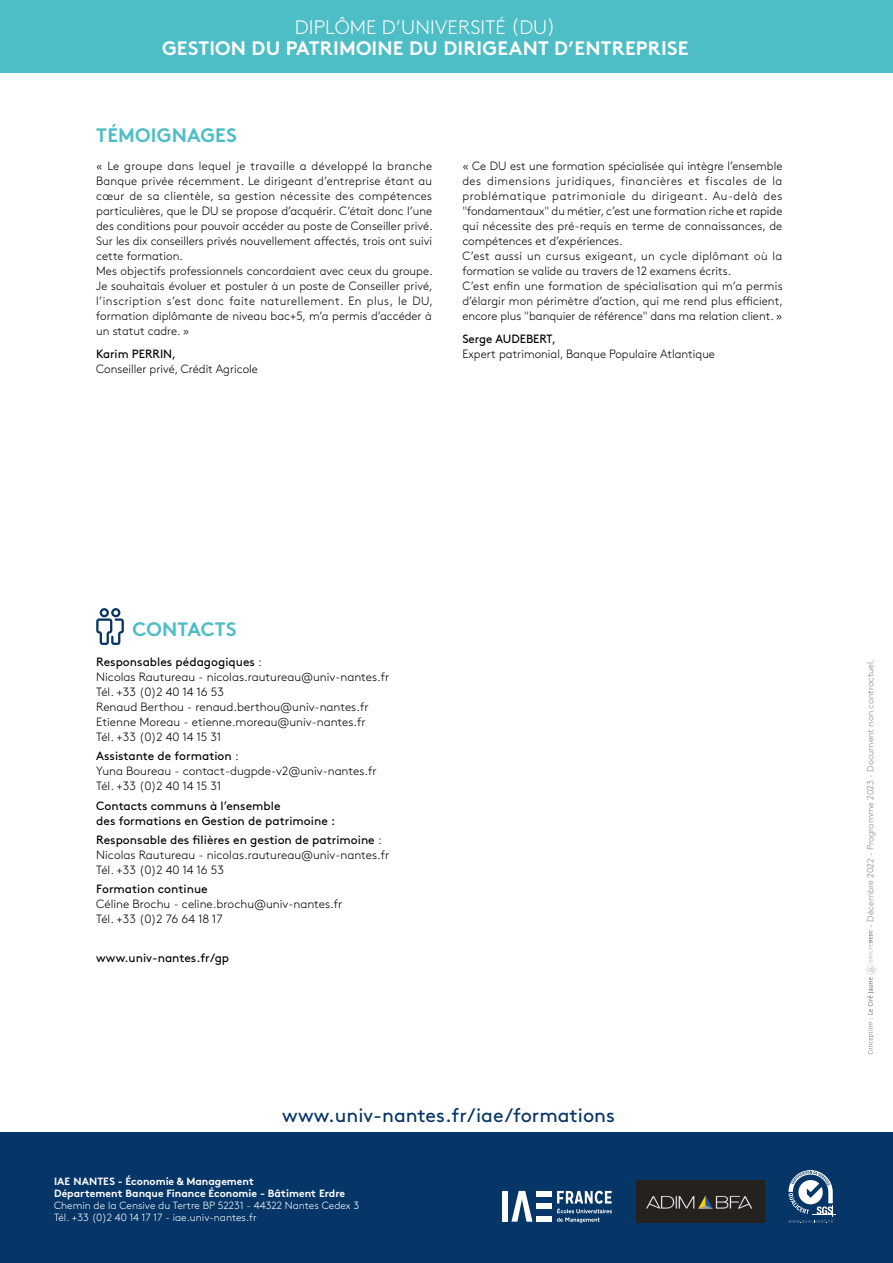
<style>
.page{position:relative;width:893px;height:1263px;background:#fff}
.page>*{position:absolute;margin:0;border:0;box-sizing:border-box;transform-origin:0 0}
.t1{font:700 19.5px "Brown Std";letter-spacing:.01em;color:#fff}
.t2{font:19.5px "Brown Std";color:#063567}
.t3{font:300 19.5px "Brown Std";letter-spacing:.01em;color:#fff}
.t4{font:700 19.5px "Brown Std";letter-spacing:.01em;color:#4dbdc6}
.t5{font:300 12px/15px "Brown Std";color:#000}
.t6{font:12px/15px "Brown Std";color:#000}
.t7{font:300 10.5px/12px "Brown Std";color:#fff}
.t8{font:700 10.5px/12px "Brown Std";color:#fff}
.t9{font:300 9px "Brown Std";color:#878787}
.s1{font-weight:400}
</style>
<div class="page">
<div style="left:0;top:1132px;width:893px;height:131px;background:#063567"></div>
<img style="left:636px;top:1181px;width:128px;height:41px">
<svg style="left:788px;top:1170px;width:47px;height:53px"></svg>
<div style="left:502px;top:1191px;width:5px;height:31px;background:#fff"></div>
<svg style="left:511px;top:1191px;width:21px;height:31px"></svg>
<div style="left:536px;top:1191px;width:15px;height:5px;background:#fff"></div>
<div style="left:536px;top:1216px;width:15px;height:6px;background:#fff"></div>
<div style="left:536px;top:1203px;width:15px;height:6px;background:#fff"></div>
<svg style="left:557px;top:1191px;width:55px;height:31px"></svg>
<svg style="left:96px;top:608px;width:28px;height:37px"></svg>
<div style="left:0;top:0;width:893px;height:72px;background:#4dbdc6"></div>
<svg style="left:866px;top:930px;width:10px;height:124px"></svg>
<h1 class="t3" style="left:295px;top:16px;width:262px">DIPLÔME D’UNIVERSITÉ (DU)</h1>
<h1 class="t1" style="left:162px;top:36px;width:528px">GESTION DU PATRIMOINE DU DIRIGEANT D’ENTREPRISE</h1>
<h1 class="t4" style="left:96px;top:123px;width:142px">TÉMOIGNAGES</h1>
<p class="t5" style="left:96px;top:158px;width:338px">« Le groupe dans lequel je travaille a développé la branche Banque privée récemment. Le dirigeant d’entreprise étant au cœur de sa clientèle, sa gestion nécessite des compétences particulières, que le DU se propose d’acquérir. C’était donc l’une des conditions pour pouvoir accéder au poste de Conseiller privé.<br>Sur les dix conseillers privés nouvellement affectés, trois ont suivi cette formation.<br>Mes objectifs professionnels concordaient avec ceux du groupe.<br>Je souhaitais évoluer et postuler à un poste de Conseiller privé, l’inscription s’est donc faite naturellement. En plus, le DU, formation diplômante de niveau bac+5, m’a permis d’accéder à un statut cadre. »</p>
<p class="t6" style="left:96px;top:347px;width:81px">Karim PERRIN,</p>
<p class="t5" style="left:96px;top:362px;width:163px">Conseiller privé, Crédit Agricole</p>
<p class="t5" style="left:462px;top:158px;width:322px">« Ce DU est une formation spécialisée qui intègre l’ensemble des dimensions juridiques, financières et fiscales de la problématique patrimoniale du dirigeant. Au-delà des "fondamentaux" du métier, c’est une formation riche et rapide qui nécessite des pré-requis en terme de connaissances, de compétences et d’expériences.<br>C’est aussi un cursus exigeant, un cycle diplômant où la formation se valide au travers de 12 examens écrits.<br>C’est enfin une formation de spécialisation qui m’a permis d’élargir mon périmètre d’action, qui me rend plus efficient, encore plus "banquier de référence" dans ma relation client. »</p>
<p class="t6" style="left:462px;top:332px;width:95px">Serge AUDEBERT,</p>
<p class="t5" style="left:462px;top:347px;width:254px">Expert patrimonial, Banque Populaire Atlantique</p>
<h1 class="t4" style="left:132px;top:617px;width:106px">CONTACTS</h1>
<p class="t5" style="left:96px;top:655px;width:295px"><span class="s1">Responsables pédagogiques</span> :<br>Nicolas Rautureau - nicolas.rautureau@univ-nantes.fr Tél. +33 (0)2 40 14 16 53<br>Renaud Berthou - renaud.berthou@univ-nantes.fr Etienne Moreau - etienne.moreau@univ-nantes.fr<br>Tél. +33 (0)2 40 14 15 31</p>
<p class="t5" style="left:96px;top:749px;width:282px"><span class="s1">Assistante de formation</span> :<br>Yuna Boureau - contact-dugpde-v2@univ-nantes.fr<br>Tél. +33 (0)2 40 14 15 31</p>
<p class="t6" style="left:96px;top:798px;width:240px">Contacts communs à l’ensemble<br>des formations en Gestion de patrimoine :</p>
<p class="t5" style="left:96px;top:832px;width:295px"><span class="s1">Responsable des filières en gestion de patrimoine</span> :<br>Nicolas Rautureau - nicolas.rautureau@univ-nantes.fr<br>Tél. +33 (0)2 40 14 16 53</p>
<p class="t6" style="left:96px;top:882px;width:113px">Formation continue</p>
<p class="t5" style="left:96px;top:897px;width:248px">Céline Brochu - celine.brochu@univ-nantes.fr<br>Tél. +33 (0)2 76 64 18 17</p>
<p class="t6" style="left:96px;top:950px;width:134px">www.univ-nantes.fr/gp</p>
<h1 class="t2" style="left:282px;top:1103px;width:334px">www.univ-nantes.fr/iae/formations</h1>
<p class="t8" style="left:54px;top:1175px;width:293px">IAE NANTES - Économie &amp; Management<br>Département Banque Finance Économie - Bâtiment Erdre</p>
<p class="t7" style="left:54px;top:1199px;width:307px">Chemin de la Censive du Tertre BP 52231 - 44322 Nantes Cedex 3<br>Tél. +33 (0)2 40 14 17 17 - iae.univ-nantes.fr</p>
<p class="t9" style="left:865px;top:928px;width:270px;rotate:-90deg">- Décembre 2022 - Programme 2023 - Document non contractuel.</p>
</div>
